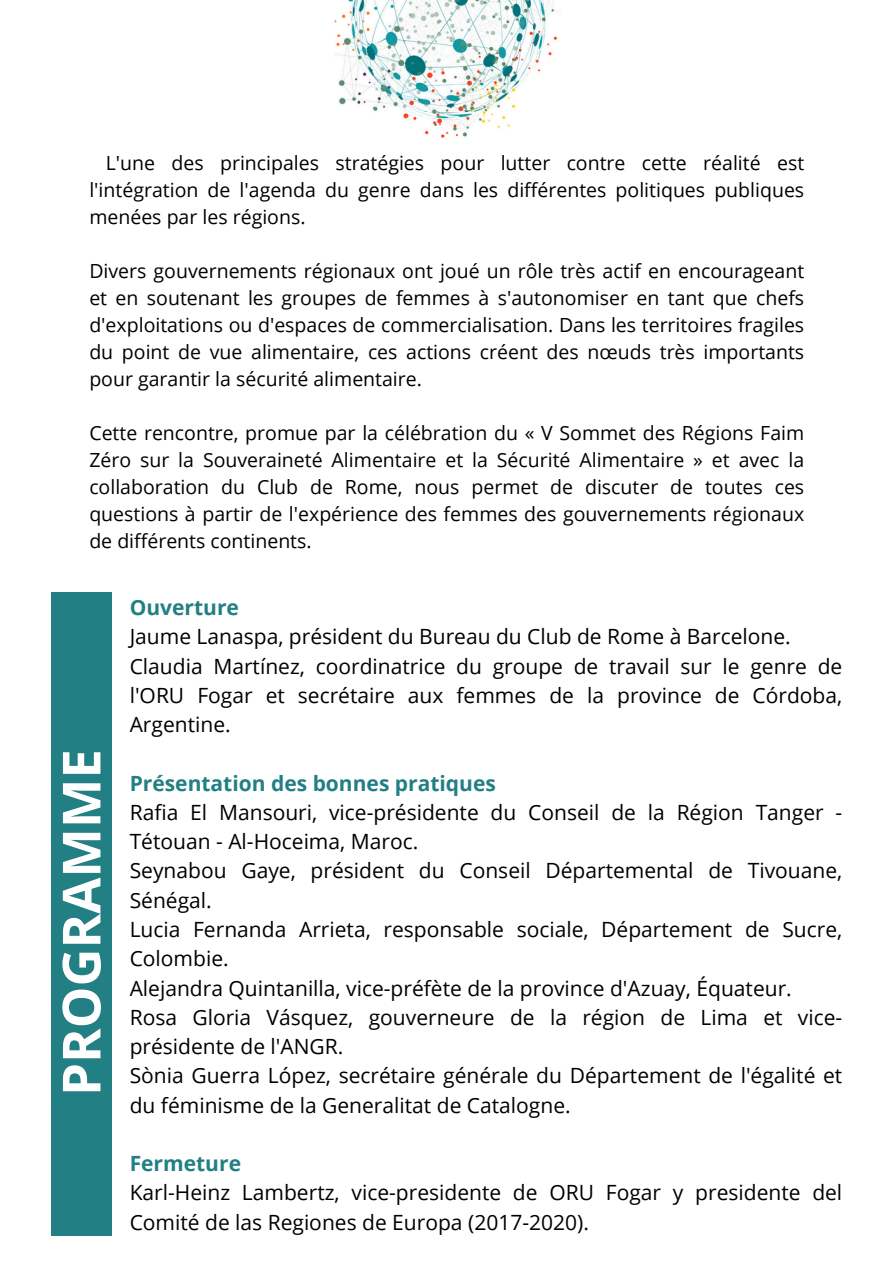
<style>
.page{position:relative;width:894px;height:1264px;background:#fff}
.page>*{position:absolute;margin:0;border:0;box-sizing:border-box;transform-origin:0 0}
.t1{font:700 52.5px "Open Sans";color:#fff}
.t2{font:21px/29.2px "Open Sans";color:#000}
.t3{font:700 21px "Open Sans";color:#227f84}
.t4{font:19.5px/27px "Open Sans";color:#000;text-align:justify}
</style>
<div class="page">
<img style="left:334px;top:0;width:226px;height:138px">
<div style="left:51px;top:592px;width:61px;height:643px;background:#227f84"></div>
<p class="t4" style="left:89px;top:149px;width:716px;text-indent:16px">L'une des principales stratégies pour lutter contre cette réalité est l'intégration de l'agenda du genre dans les différentes politiques publiques menées par les régions.</p>
<p class="t4" style="left:89px;top:257px;width:716px">Divers gouvernements régionaux ont joué un rôle très actif en encourageant et en soutenant les groupes de femmes à s'autonomiser en tant que chefs d'exploitations ou d'espaces de commercialisation. Dans les territoires fragiles du point de vue alimentaire, ces actions créent des nœuds très importants pour garantir la sécurité alimentaire.</p>
<p class="t4" style="left:89px;top:419px;width:716px">Cette rencontre, promue par la célébration du « V Sommet des Régions Faim Zéro sur la Souveraineté Alimentaire et la Sécurité Alimentaire » et avec la collaboration du Club de Rome, nous permet de discuter de toutes ces questions à partir de l'expérience des femmes des gouvernements régionaux de différents continents.</p>
<p class="t1" style="left:44px;top:1095px;width:348px;rotate:-90deg">PROGRAMME</p>
<p class="t3" style="left:130px;top:592px;width:111px">Ouverture</p>
<p class="t2" style="left:130px;top:621px;width:662px">Jaume Lanaspa, président du Bureau du Club de Rome à Barcelone.</p>
<p class="t2" style="left:130px;top:651px;width:714px;text-align:justify">Claudia Martínez, coordinatrice du groupe de travail sur le genre de l'ORU Fogar et secrétaire aux femmes de la province de Córdoba, Argentine.</p>
<p class="t3" style="left:130px;top:768px;width:367px">Présentation des bonnes pratiques</p>
<p class="t2" style="left:130px;top:797px;width:714px">Rafia El Mansouri, vice-présidente du Conseil de la Région Tanger -<br>Tétouan - Al-Hoceima, Maroc.</p>
<p class="t2" style="left:130px;top:855px;width:714px">Seynabou Gaye, président du Conseil Départemental de Tivouane,<br>Sénégal.</p>
<p class="t2" style="left:130px;top:914px;width:714px">Lucia Fernanda Arrieta, responsable sociale, Département de Sucre,<br>Colombie.</p>
<p class="t2" style="left:130px;top:972px;width:663px">Alejandra Quintanilla, vice-préfète de la province d'Azuay, Équateur.</p>
<p class="t2" style="left:130px;top:1002px;width:714px">Rosa Gloria Vásquez, gouverneure de la région de Lima et vice&shy;présidente de l'ANGR.</p>
<p class="t2" style="left:130px;top:1060px;width:714px">Sònia Guerra López, secrétaire générale du Département de l'égalité et du féminisme de la Generalitat de Catalogne.</p>
<p class="t3" style="left:130px;top:1148px;width:113px">Fermeture</p>
<p class="t2" style="left:130px;top:1177px;width:714px">Karl-Heinz Lambertz, vice-presidente de ORU Fogar y presidente del<br>Comité de las Regiones de Europa (2017-2020).</p>
</div>
